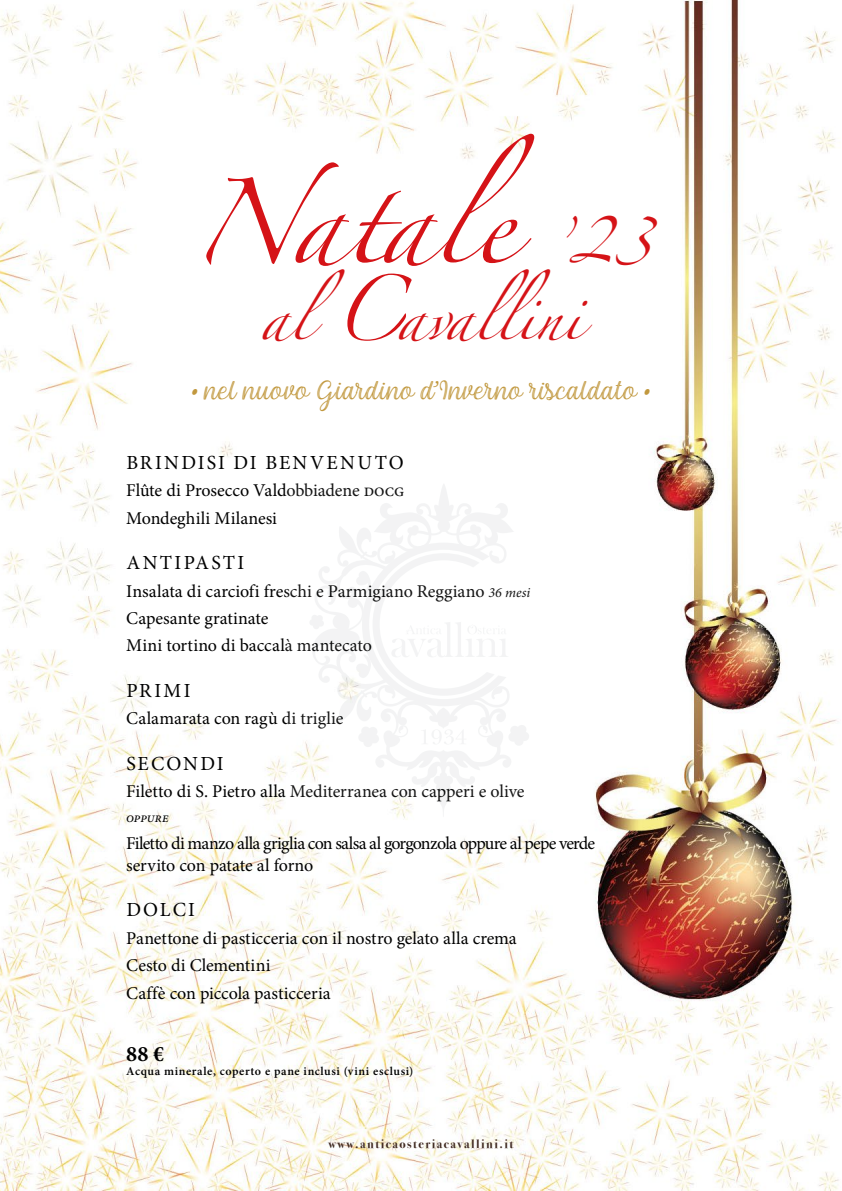
<style>
.page{position:relative;width:842px;height:1191px;background:#fff}
.page>*{position:absolute;margin:0;border:0;box-sizing:border-box;transform-origin:0 0}
.t1{font:76.4px "Zapfino";color:#d51317}
.t2{font:41.7px "Zapfino";color:#d51317}
.t3{font:26px "Arinda";letter-spacing:.005em;color:#c1983e}
.t4{font:700 22px "Minion Pro";color:#000}
.t5{font:20px "Minion Pro";letter-spacing:.11em;color:#000}
.t6{font:18px/27.4px "Minion Pro";letter-spacing:-.005em;color:#000}
.t7{font:18px/21.8px "Minion Pro";letter-spacing:-.03em;color:#000}
.t8{font:italic 14px "Minion Pro";letter-spacing:-.015em;color:#000}
.t9{font:700 12.4px "Bodoni Svty Two ITCTT";letter-spacing:.12em;color:#402a21}
.t10{font:600 12px "Minion Pro";letter-spacing:.05em;color:#000}
.s1{font-size:36.7px}
.s2{font-size:41.7px}
.s3{font-size:58.9px}
.s4{font-size:18px}
.s5{font-style:italic;font-size:14px}
</style>
<div class="page">
<img style="left:0;top:0;width:842px;height:1191px">
<div style="left:287px;top:473px;width:268px;height:354px;background:#fff"></div>
<svg style="left:309px;top:484px;width:220px;height:333px"></svg>
<h1 class="t1" style="left:191px;top:191px;width:461px">Natale <span class="s1">’</span><span class="s2">23</span></h1>
<h2 class="t2" style="left:260px;top:300px;width:323px">al<span class="s3">C</span>avallini</h2>
<h3 class="t3" style="left:191px;top:374px;width:461px"><span class="s4">•</span> nel nuovo Giardino d’Inverno riscaldato <span class="s4">•</span></h3>
<p class="t5" style="left:126px;top:449px;width:279px">BRINDISI DI BENVENUTO</p>
<p class="t6" style="left:126px;top:477px;width:280px">Flûte di Prosecco Valdobbiadene docg<br>Mondeghili Milanesi</p>
<p class="t5" style="left:126px;top:549px;width:120px">ANTIPASTI</p>
<p class="t6" style="left:126px;top:577px;width:405px">Insalata di carciofi freschi e Parmigiano Reggiano <span class="s5">36 mesi<br></span>Capesante gratinate<br>Mini tortino di baccalà mantecato</p>
<p class="t5" style="left:126px;top:677px;width:66px">PRIMI</p>
<p class="t6" style="left:126px;top:705px;width:219px">Calamarata con ragù di triglie</p>
<p class="t5" style="left:126px;top:750px;width:99px">SECONDI</p>
<p class="t6" style="left:126px;top:777px;width:400px">Filetto di S. Pietro alla Mediterranea con capperi e olive</p>
<p class="t8" style="left:126px;top:807px;width:44px">oppure</p>
<p class="t7" style="left:126px;top:832px;width:470px">Filetto di manzo alla griglia con salsa al gorgonzola oppure al pepe verde servito con patate al forno</p>
<p class="t5" style="left:126px;top:896px;width:70px">DOLCI</p>
<p class="t6" style="left:126px;top:924px;width:392px">Panettone di pasticceria con il nostro gelato alla crema<br>Cesto di Clementini<br>Caffè con piccola pasticceria</p>
<p class="t4" style="left:126px;top:1038px;width:40px">88 €</p>
<p class="t10" style="left:126px;top:1062px;width:289px">Acqua minerale, coperto e pane inclusi (vini esclusi)</p>
<p class="t9" style="left:329px;top:1134px;width:186px">www.anticaosteriacavallini.it</p>
</div>
